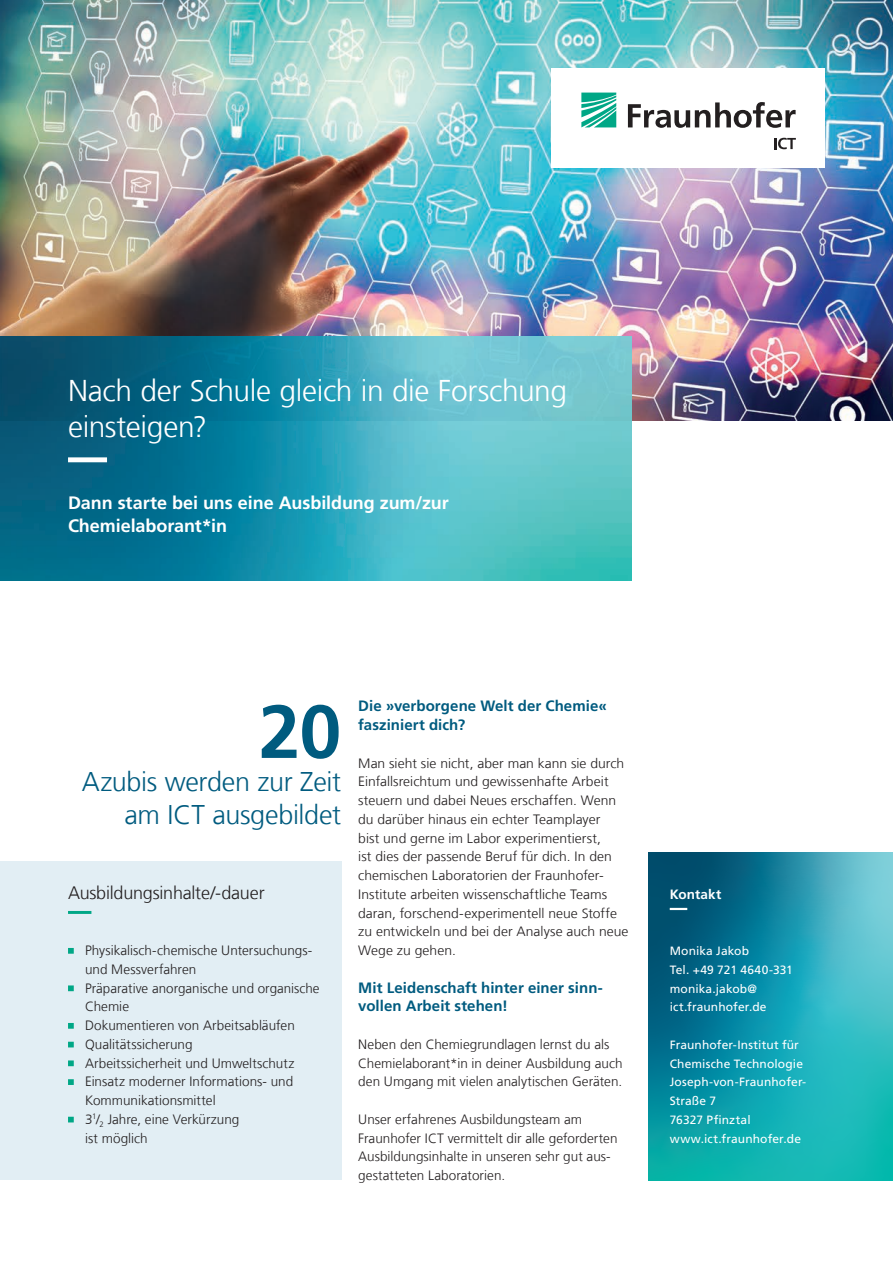
<style>
.page{position:relative;width:893px;height:1263px;background:#fff}
.page>*{position:absolute;margin:0;border:0;box-sizing:border-box;transform-origin:0 0}
.t1{font:700 75px "Frutiger LT Com";color:#005b7f}
.t2{font:300 30px/36px "Frutiger LT Com";letter-spacing:-.015em;color:#fff}
.t3{font:300 27px/33px "Frutiger LT Com";letter-spacing:-.01em;color:#005b7f;text-align:right}
.t4{font:700 18px/23.4px "Frutiger LT Com";letter-spacing:-.005em;color:#fff}
.t5{font:300 18px "Frutiger LT Com";letter-spacing:-.015em;color:#231f20}
.t6{font:700 15px/18.8px "Frutiger LT Com";letter-spacing:.005em;color:#005b7f}
.t7{font:300 13.5px/18.8px "Frutiger LT Com";letter-spacing:.005em;color:#231f20}
.t8{font:700 13.5px "Frutiger LT Com";letter-spacing:.005em;color:#fff}
.t9{font:12px/18.8px "Frutiger LT Com";letter-spacing:.01em;color:#fff}
</style>
<div class="page">
<img style="left:0;top:0;width:893px;height:421px">
<img style="left:0;top:336px;width:631px;height:244px">
<div style="left:552px;top:68px;width:273px;height:100px;background:#fff"></div>
<svg style="left:581px;top:93px;width:35px;height:34px"></svg>
<svg style="left:628px;top:102px;width:168px;height:26px"></svg>
<svg style="left:774px;top:138px;width:22px;height:11px"></svg>
<svg style="left:648px;top:852px;width:245px;height:328px;background:#1998a9"></svg>
<svg style="left:670px;top:908px;width:155px;height:2px"></svg>
<div style="left:0;top:861px;width:341px;height:319px;background:#e2eef4"></div>
<svg style="left:68px;top:911px;width:24px;height:3px"></svg>
<svg style="left:68px;top:948px;width:6px;height:6px"></svg>
<svg style="left:68px;top:985px;width:6px;height:6px"></svg>
<svg style="left:68px;top:1023px;width:6px;height:6px"></svg>
<svg style="left:68px;top:1042px;width:6px;height:5px"></svg>
<svg style="left:68px;top:1060px;width:6px;height:6px"></svg>
<svg style="left:68px;top:1079px;width:6px;height:6px"></svg>
<svg style="left:68px;top:1117px;width:6px;height:5px"></svg>
<svg style="left:68px;top:457px;width:521px;height:5px;background:#44a8bb"></svg>
<h2 class="t2" style="left:68px;top:373px;width:501px">Nach der Schule gleich in die Forschung einsteigen?</h2>
<h3 class="t4" style="left:68px;top:491px;width:382px">Dann starte bei uns eine Ausbildung zum/zur<br>Chemielaborant*in</h3>
<h1 class="t1" style="left:259px;top:688px;width:84px">20</h1>
<h3 class="t3" style="left:82px;top:765px;width:261px">Azubis werden zur Zeit am ICT ausgebildet</h3>
<h3 class="t5" style="left:68px;top:882px;width:198px">Ausbildungsinhalte/-dauer</h3>
<p class="t7" style="left:85px;top:941px;width:236px">Physikalisch-chemische Untersuchungs&shy;und Messverfahren<br>Präparative anorganische und organische<br>Chemie<br>Dokumentieren von Arbeitsabläufen<br>Qualitätssicherung<br>Arbeitssicherheit und Umweltschutz<br>Einsatz moderner Informations- und<br>Kommunikationsmittel<br>3<sup>1</sup>/<sub>2</sub> Jahre, eine Verkürzung<br>ist möglich</p>
<p class="t6" style="left:358px;top:697px;width:250px">Die »verborgene Welt der Chemie« fasziniert dich?</p>
<p class="t7" style="left:358px;top:754px;width:272px">Man sieht sie nicht, aber man kann sie durch Einfallsreichtum und gewissenhafte Arbeit steuern und dabei Neues erschaffen. Wenn du darüber hinaus ein echter Teamplayer<br>bist und gerne im Labor experimentierst,<br>ist dies der passende Beruf für dich. In den chemischen Laboratorien der Fraun hofer-Institute arbeiten wissenschaftliche Teams daran, forschend-experimentell neue Stoffe zu entwickeln und bei der Analyse auch neue Wege zu gehen.</p>
<p class="t6" style="left:358px;top:978px;width:246px">Mit Leidenschaft hinter einer sinn&shy;vollen Arbeit stehen!</p>
<p class="t7" style="left:358px;top:1035px;width:266px">Neben den Chemiegrundlagen lernst du als<br>Chemielaborant*in in deiner Ausbildung auch den Umgang mit vielen analytischen Geräten.</p>
<p class="t7" style="left:358px;top:1110px;width:261px">Unser erfahrenes Ausbildungsteam am Fraunhofer ICT vermittelt dir alle geforderten Ausbildungsinhalte in unseren sehr gut aus&shy;gestatteten Laboratorien.</p>
<p class="t8" style="left:670px;top:886px;width:53px">Kontakt</p>
<p class="t9" style="left:670px;top:942px;width:125px">Monika Jakob<br>Tel. +49 721 4640-331 monika.jakob@ ict.fraunhofer.de</p>
<p class="t9" style="left:670px;top:1035px;width:138px">Fraunhofer-Institut für<br>Chemische Technologie<br>Joseph-von-Fraunhofer-<br>Straße 7<br>76327 Pfinztal www.ict.fraunhofer.de</p>
</div>
